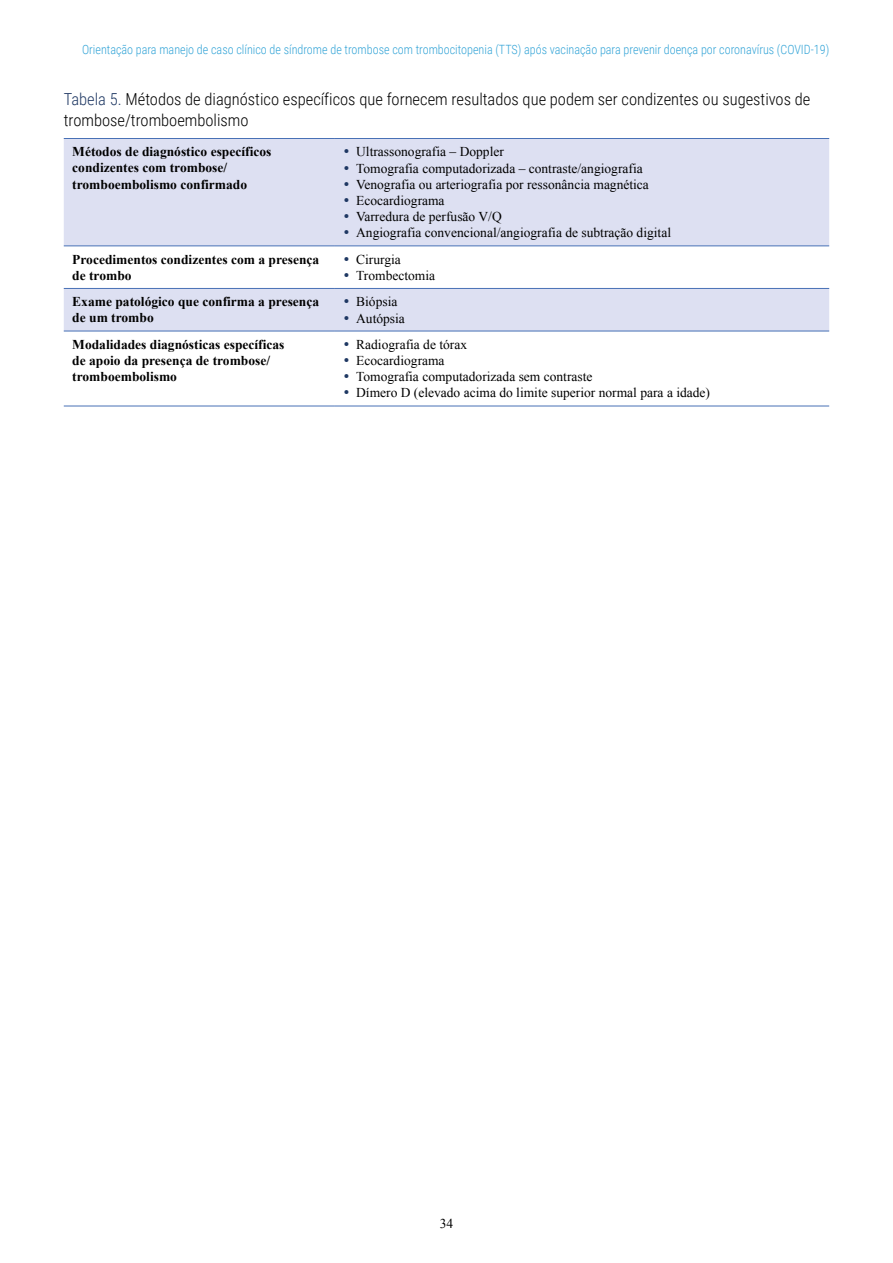
<style>
.page{position:relative;width:893px;height:1263px;background:#fff}
.page>*{position:absolute;margin:0;border:0;box-sizing:border-box;transform-origin:0 0}
.t1{font:300 16.5px/20.2px "Roboto Condensed";color:#000}
.t2{font:13.5px/16.2px "Times New Roman";color:#000}
.t3{font:700 13.5px/16.2px "Times New Roman";color:#000}
.t4{font:300 12.75px "Roboto Condensed";color:#33a4d7;scale:.95 1}
.s1{color:#1f3863}
</style>
<div class="page">
<svg style="left:64px;top:139px;width:765px;height:192px;fill:#dde0f2"></svg>
<hr style="left:64px;top:138px;width:271px;height:1px;background:#4871b6">
<hr style="left:335px;top:138px;width:494px;height:1px;background:#4871b6">
<hr style="left:64px;top:246px;width:271px;height:1px;background:#4871b6">
<hr style="left:335px;top:246px;width:494px;height:1px;background:#4871b6">
<hr style="left:64px;top:288px;width:271px;height:1px;background:#4871b6">
<hr style="left:335px;top:288px;width:494px;height:1px;background:#4871b6">
<hr style="left:64px;top:331px;width:271px;height:1px;background:#4871b6">
<hr style="left:335px;top:331px;width:494px;height:1px;background:#4871b6">
<hr style="left:64px;top:406px;width:271px;height:1px;background:#4871b6">
<hr style="left:335px;top:406px;width:494px;height:1px;background:#4871b6">
<svg style="left:345px;top:149px;width:3px;height:4px"></svg>
<svg style="left:345px;top:166px;width:3px;height:4px"></svg>
<svg style="left:345px;top:182px;width:3px;height:4px"></svg>
<svg style="left:345px;top:198px;width:3px;height:4px"></svg>
<svg style="left:345px;top:214px;width:3px;height:4px"></svg>
<svg style="left:345px;top:230px;width:3px;height:4px"></svg>
<svg style="left:345px;top:257px;width:3px;height:4px"></svg>
<svg style="left:345px;top:273px;width:3px;height:4px"></svg>
<svg style="left:345px;top:299px;width:3px;height:4px"></svg>
<svg style="left:345px;top:316px;width:3px;height:4px"></svg>
<p class="t4" style="left:82px;top:40px;width:788px">Orientação para manejo de caso clínico de síndrome de trombose com trombocitopenia (TTS) após vacinação para prevenir doença por coronavírus (COVID-19)</p>
<p class="t1" style="left:64px;top:89px;width:748px"><span class="s1">Tabela 5.</span> Métodos de diagnóstico específicos que fornecem resultados que podem ser condizentes ou sugestivos de trombose/tromboembolismo</p>
<p class="t3" style="left:72px;top:143px;width:201px">Métodos de diagnóstico específicos condizentes com trombose/ tromboembolismo confirmado</p>
<p class="t2" style="left:356px;top:144px;width:316px">Ultrassonografia – Doppler<br>Tomografia computadorizada – contraste/angiografia Venografia ou arteriografia por ressonância magnética Ecocardiograma<br>Varredura de perfusão V/Q<br>Angiografia convencional/angiografia de subtração digital</p>
<p class="t3" style="left:72px;top:251px;width:248px">Procedimentos condizentes com a presença de trombo</p>
<p class="t2" style="left:356px;top:251px;width:81px">Cirurgia<br>Trombectomia</p>
<p class="t3" style="left:72px;top:293px;width:248px">Exame patológico que confirma a presença de um trombo</p>
<p class="t2" style="left:356px;top:293px;width:50px">Biópsia<br>Autópsia</p>
<p class="t3" style="left:72px;top:336px;width:214px">Modalidades diagnósticas específicas de apoio da presença de trombose/ tromboembolismo</p>
<p class="t2" style="left:356px;top:336px;width:355px">Radiografia de tórax<br>Ecocardiograma<br>Tomografia computadorizada sem contraste<br>Dímero D (elevado acima do limite superior normal para a idade)</p>
<p class="t2" style="left:440px;top:1215px;width:15px">34</p>
</div>
